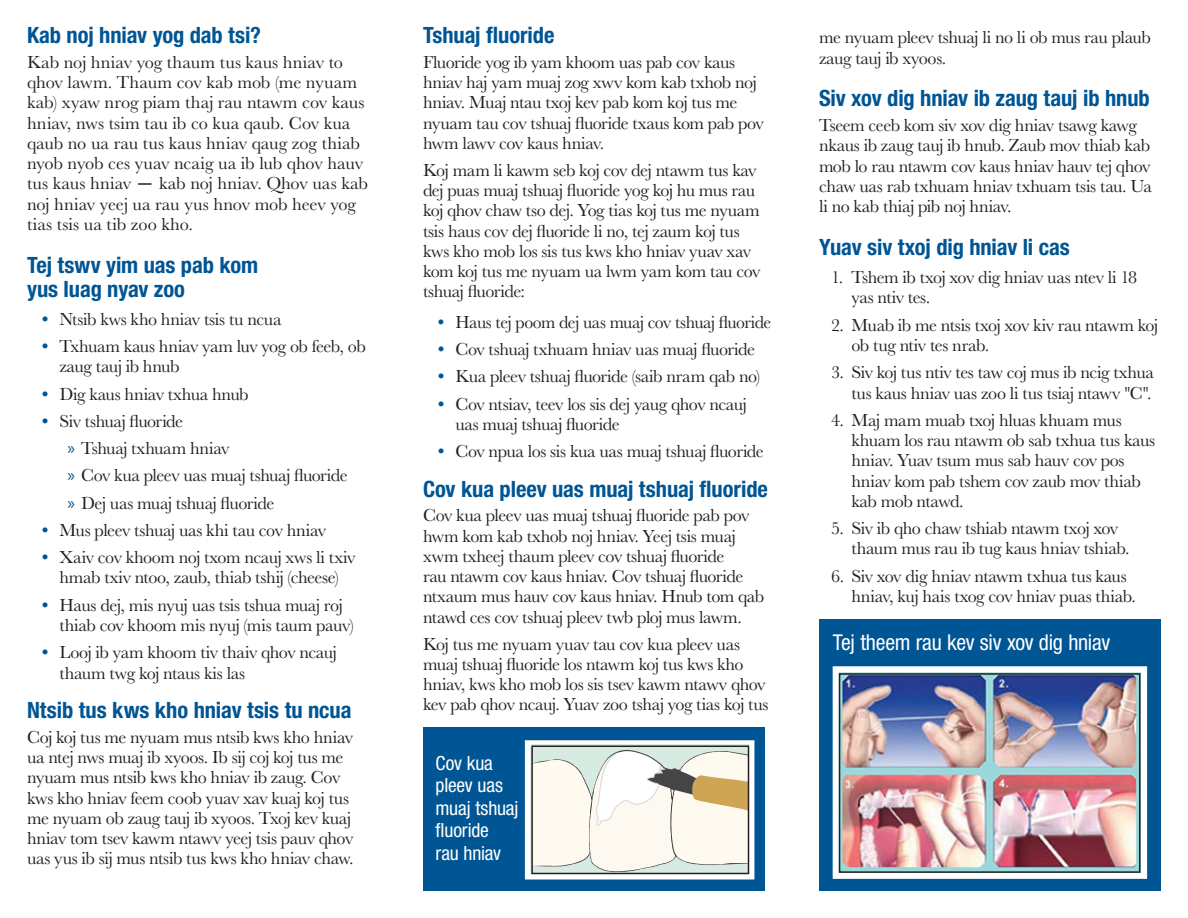
<style>
.page{position:relative;width:1188px;height:918px;background:#fff}
.page>*{position:absolute;margin:0;border:0;box-sizing:border-box;transform-origin:0 0}
.t1{font:700 condensed 22.5px/24px "Helvetica Neue LT Std";letter-spacing:-.005em;color:#005594}
.t2{font:condensed 21.9px "Helvetica Neue LT Std";letter-spacing:-.015em;color:#fff}
.t3{font:condensed 19.5px/22.5px "Helvetica Neue LT Std";letter-spacing:-.01em;color:#fff}
.t4{font:18px/20.2px "Baskerville URW";letter-spacing:-.02em;color:#231f20}
.t5{font:18px/20.2px "Baskerville URW";color:#231f20}
.s1{font-family:"Helvetica Neue LT Std"}
.s2{color:#005594}
.s3{font-family:"Myriad Pro";color:#005594}
</style>
<div class="page">
<div style="left:423px;top:727px;width:342px;height:164px;background:#005594"></div>
<svg style="left:524px;top:740px;width:231px;height:140px;background:#eaeae0"></svg>
<div style="left:531px;top:746px;width:218px;height:128px;border:2px solid #231f20"></div>
<div style="left:819px;top:620px;width:342px;height:271px;background:#005594"></div>
<img style="left:842px;top:676px;width:296px;height:194px">
<div style="left:833px;top:666px;width:314px;height:213px;border:6px solid #fff"></div>
<div style="left:839px;top:673px;width:302px;height:200px;border:2px solid #231f20"></div>
<h2 class="t1" style="left:27px;top:23px;width:236px">Kab noj hniav yog dab tsi?</h2>
<p class="t5" style="left:27px;top:52px;width:343px">Kab noj hniav yog thaum tus kaus hniav to qhov lawm. Thaum cov kab mob (me nyuam kab) xyaw nrog piam thaj rau ntawm cov kaus hniav, nws tsim tau ib co kua qaub. Cov kua qaub no ua rau tus kaus hniav qaug zog thiab nyob nyob ces yuav ncaig ua ib lub qhov hauv tus kaus hniav <span class="s1">—</span> kab noj hniav. Qhov uas kab noj hniav yeej ua rau yus hnov mob heev yog tias tsis ua tib zoo kho.</p>
<h3 class="t1" style="left:27px;top:252px;width:233px">Tej tswv yim uas pab kom yus luag nyav zoo</h3>
<p class="t4" style="left:39px;top:309px;width:244px"><span class="s2">•</span> Ntsib kws kho hniav tsis tu ncua</p>
<p class="t4" style="left:59px;top:336px;width:308px;text-indent:-20px"><span class="s2">•</span> Txhuam kaus hniav yam luv yog ob feeb, ob zaug tauj ib hnub</p>
<p class="t4" style="left:39px;top:384px;width:211px"><span class="s2">•</span> Dig kaus hniav txhua hnub</p>
<p class="t4" style="left:39px;top:411px;width:145px"><span class="s2">•</span> Siv tshuaj fuoride</p>
<p class="t4" style="left:68px;top:438px;width:163px"><span class="s3">»</span> Tshuaj txhuam hniav</p>
<p class="t4" style="left:68px;top:466px;width:282px"><span class="s3">»</span> Cov kua pleev uas muaj tshuaj fuoride</p>
<p class="t4" style="left:68px;top:493px;width:208px"><span class="s3">»</span> Dej uas muaj tshuaj fuoride</p>
<p class="t4" style="left:39px;top:520px;width:289px"><span class="s2">•</span> Mus pleev tshuaj uas khi tau cov hniav</p>
<p class="t4" style="left:39px;top:547px;width:318px;text-align:center"><span class="s2">•</span> Xaiv cov khoom noj txom ncauj xws li txiv hmab txiv ntoo, zaub, thiab tshij (cheese)</p>
<p class="t4" style="left:59px;top:595px;width:296px;text-indent:-20px"><span class="s2">•</span> Haus dej, mis nyuj uas tsis tshua muaj roj thiab cov khoom mis nyuj (mis taum pauv)</p>
<p class="t4" style="left:59px;top:642px;width:279px;text-indent:-20px"><span class="s2">•</span> Looj ib yam khoom tiv thaiv qhov ncauj thaum twg koj ntaus kis las</p>
<h3 class="t1" style="left:27px;top:698px;width:326px">Ntsib tus kws kho hniav tsis tu ncua</h3>
<p class="t4" style="left:27px;top:727px;width:328px">Coj koj tus me nyuam mus ntsib kws kho hniav ua ntej nws muaj ib xyoos. Ib sij coj koj tus me nyuam mus ntsib kws kho hniav ib zaug. Cov kws kho hniav feem coob yuav xav kuaj koj tus me nyuam ob zaug tauj ib xyoos. Txoj kev kuaj hniav tom tsev kawm ntawv yeej tsis pauv qhov uas yus ib sij mus ntsib tus kws kho hniav chaw.</p>
<h3 class="t1" style="left:423px;top:23px;width:133px">Tshuaj fuoride</h3>
<p class="t4" style="left:423px;top:52px;width:342px">Fluoride yog ib yam khoom uas pab cov kaus hniav haj yam muaj zog xwv kom kab txhob noj hniav. Muaj ntau txoj kev pab kom koj tus me nyuam tau cov tshuaj fuoride txaus kom pab pov hwm lawv cov kaus hniav.</p>
<p class="t4" style="left:423px;top:160px;width:339px">Koj mam li kawm seb koj cov dej ntawm tus kav dej puas muaj tshuaj fuoride yog koj hu mus rau koj qhov chaw tso dej. Yog tias koj tus me nyuam tsis haus cov dej fuoride li no, tej zaum koj tus kws kho mob los sis tus kws kho hniav yuav xav kom koj tus me nyuam ua lwm yam kom tau cov tshuaj fuoride:</p>
<p class="t4" style="left:435px;top:312px;width:338px"><span class="s2">•</span> Haus tej poom dej uas muaj cov tshuaj fuoride</p>
<p class="t4" style="left:435px;top:339px;width:321px"><span class="s2">•</span> Cov tshuaj txhuam hniav uas muaj fuoride</p>
<p class="t4" style="left:435px;top:367px;width:327px"><span class="s2">•</span> Kua pleev tshuaj fuoride (saib nram qab no)</p>
<p class="t4" style="left:455px;top:394px;width:293px;text-indent:-20px"><span class="s2">•</span> Cov ntsiav, teev los sis dej yaug qhov ncauj uas muaj tshuaj fuoride</p>
<p class="t4" style="left:435px;top:441px;width:330px"><span class="s2">•</span> Cov npua los sis kua uas muaj tshuaj fuoride</p>
<h3 class="t1" style="left:423px;top:476px;width:347px">Cov kua pleev uas muaj tshuaj fuoride</h3>
<p class="t4" style="left:423px;top:506px;width:343px">Cov kua pleev uas muaj tshuaj fuoride pab pov hwm kom kab txhob noj hniav. Yeej tsis muaj xwm txheej thaum pleev cov tshuaj fuoride<br>rau ntawm cov kaus hniav. Cov tshuaj fuoride ntxaum mus hauv cov kaus hniav. Hnub tom qab ntawd ces cov tshuaj pleev twb ploj mus lawm.</p>
<p class="t4" style="left:423px;top:634px;width:347px">Koj tus me nyuam yuav tau cov kua pleev uas muaj tshuaj fuoride los ntawm koj tus kws kho hniav, kws kho mob los sis tsev kawm ntawv qhov kev pab qhov ncauj. Yuav zoo tshaj yog tias koj tus</p>
<p class="t3" style="left:436px;top:752px;width:84px">Cov kua pleev uas muaj tshuaj fuoride<br>rau hniav</p>
<p class="t4" style="left:819px;top:28px;width:333px">me nyuam pleev tshuaj li no li ob mus rau plaub zaug tauj ib xyoos.</p>
<h3 class="t1" style="left:819px;top:86px;width:332px">Siv xov dig hniav ib zaug tauj ib hnub</h3>
<p class="t4" style="left:819px;top:115px;width:334px">Tseem ceeb kom siv xov dig hniav tsawg kawg nkaus ib zaug tauj ib hnub. Zaub mov thiab kab mob lo rau ntawm cov kaus hniav hauv tej qhov chaw uas rab txhuam hniav txhuam tsis tau. Ua li no kab thiaj pib noj hniav.</p>
<h3 class="t1" style="left:819px;top:235px;width:252px">Yuav siv txoj dig hniav li cas</h3>
<p class="t4" style="left:851px;top:267px;width:287px;text-indent:-20px">1. Tshem ib txoj xov dig hniav uas ntev li 18 yas ntiv tes.</p>
<p class="t4" style="left:851px;top:315px;width:308px;text-indent:-20px">2. Muab ib me ntsis txoj xov kiv rau ntawm koj ob tug ntiv tes nrab.</p>
<p class="t4" style="left:831px;top:362px;width:324px;text-align:right">3. Siv koj tus ntiv tes taw coj mus ib ncig txhua tus kaus hniav uas zoo li tus tsiaj ntawv "C".</p>
<p class="t4" style="left:851px;top:410px;width:305px;text-indent:-20px">4. Maj mam muab txoj hluas khuam mus khuam los rau ntawm ob sab txhua tus kaus hniav. Yuav tsum mus sab hauv cov pos hniav kom pab tshem cov zaub mov thiab kab mob ntawd.</p>
<p class="t4" style="left:851px;top:518px;width:280px;text-indent:-20px">5. Siv ib qho chaw tshiab ntawm txoj xov thaum mus rau ib tug kaus hniav tshiab.</p>
<p class="t4" style="left:851px;top:566px;width:286px;text-indent:-20px">6. Siv xov dig hniav ntawm txhua tus kaus hniav, kuj hais txog cov hniav puas thiab.</p>
<p class="t2" style="left:833px;top:630px;width:279px">Tej theem rau kev siv xov dig hniav</p>
</div>
